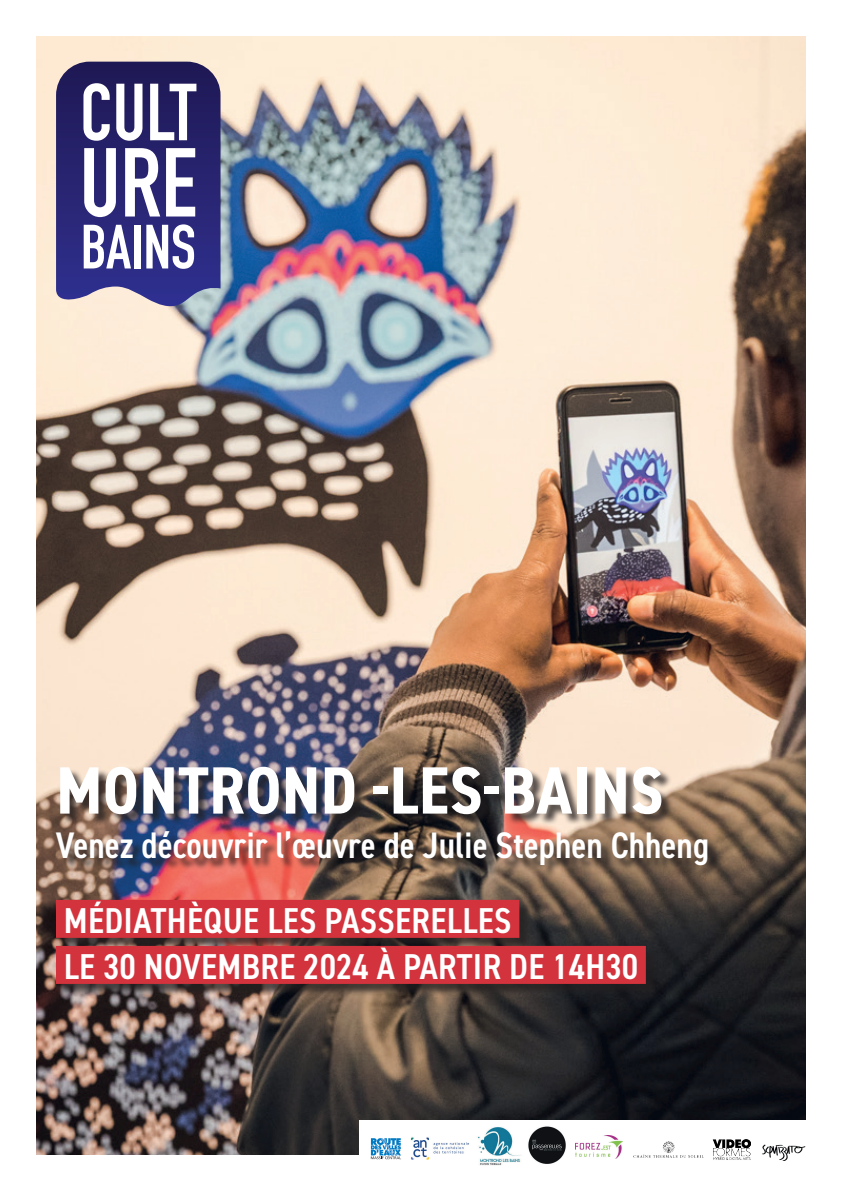
<style>
.page{position:relative;width:842px;height:1191px;background:#fff}
.page>*{position:absolute;margin:0;border:0;box-sizing:border-box;transform-origin:0 0}
.t1{font:700 condensed 67px "DIN2014";letter-spacing:.01em;color:#fff}
.t2{font:600 condensed 37px "DIN2014";color:#fff}
.t3{font:600 condensed 36px/46px "DIN2014";letter-spacing:.01em;color:#fff}
</style>
<div class="page">
<img style="left:36px;top:36px;width:769px;height:1119px">
<div style="left:359px;top:1120px;width:452px;height:63px;background:#fff"></div>
<svg style="left:56px;top:62px;width:165px;height:247px;background:#423f80"></svg>
<svg style="left:83px;top:81px;width:113px;height:188px"></svg>
<div style="left:57px;top:768px;width:663px;height:228px;background:#231f20;opacity:.75"></div>
<div style="left:56px;top:900px;width:463px;height:38px;background:#d2333c"></div>
<div style="left:56px;top:946px;width:590px;height:38px;background:#d2333c"></div>
<svg style="left:371px;top:1138px;width:30px;height:21px"></svg>
<img style="left:762px;top:1144px;width:43px;height:16px">
<img style="left:411px;top:1137px;width:58px;height:23px">
<img style="left:713px;top:1139px;width:38px;height:21px">
<img style="left:478px;top:1127px;width:43px;height:39px">
<img style="left:633px;top:1141px;width:71px;height:17px">
<img style="left:528px;top:1126px;width:38px;height:38px">
<img style="left:576px;top:1135px;width:47px;height:23px">
<h1 class="t1" style="left:56px;top:746px;width:609px">MONTROND -LES-BAINS</h1>
<p class="t2" style="left:56px;top:820px;width:655px">Venez découvrir l’œuvre de Julie Stephen Chheng</p>
<p class="t3" style="left:64px;top:896px;width:576px">MÉDIATHÈQUE LES PASSERELLES<br>LE 30 NOVEMBRE 2024 À PARTIR DE 14H30</p>
</div>
